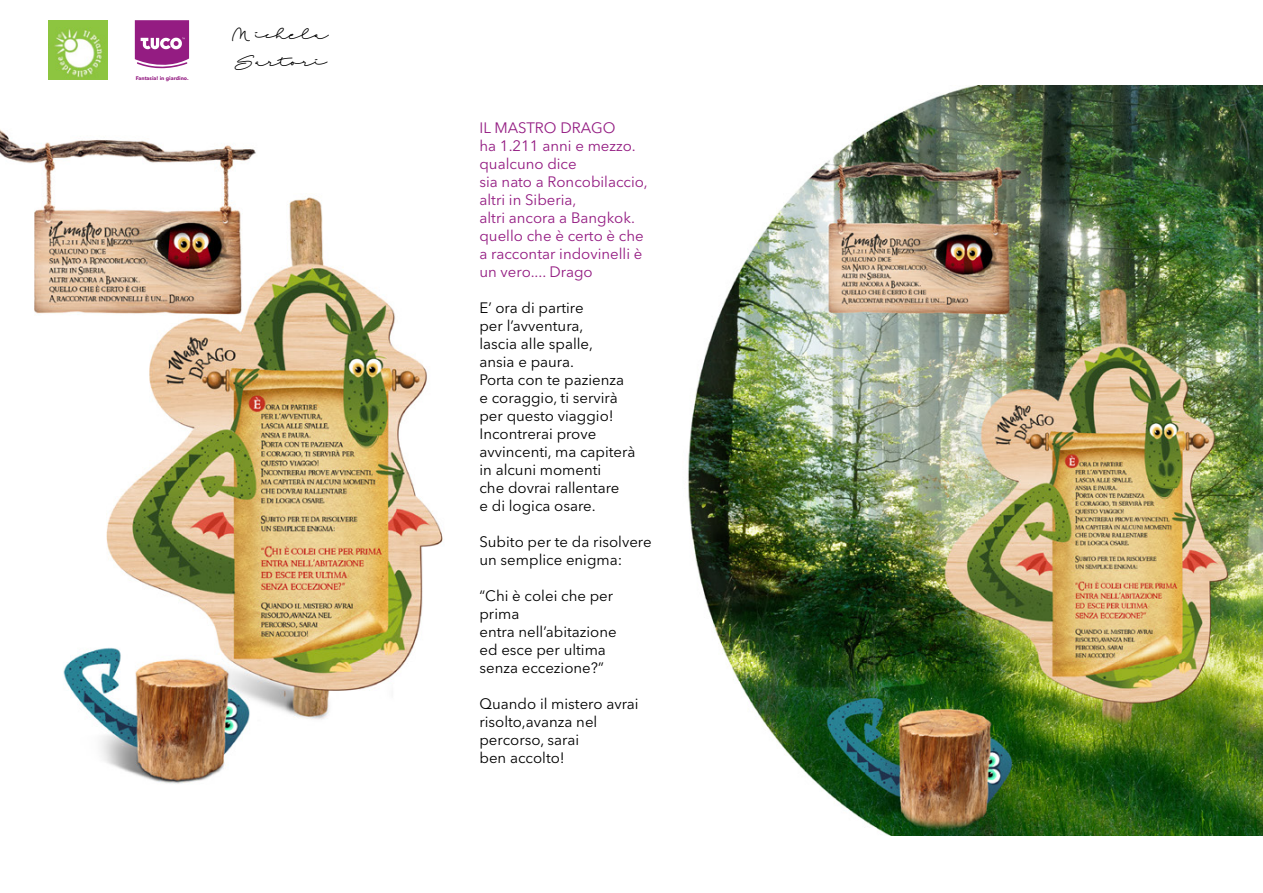
<style>
.page{position:relative;width:1263px;height:893px;background:#fff}
.page>*{position:absolute;margin:0;border:0;box-sizing:border-box;transform-origin:0 0}
.t1{font:22.5px/27px "Beach Script";color:#000}
.t2{font:15px/18px "Avenir Next LT Pro";color:#000}
.t3{font:15px/18px "Avenir Next LT Pro";color:#941c82}
.t4{font:700 5.25px "Avenir Next LT Pro";color:#941c82}
</style>
<div class="page">
<img style="left:0;top:86px;width:1263px;height:749px">
<svg style="left:135px;top:20px;width:54px;height:49px"></svg>
<img style="left:49px;top:20px;width:59px;height:59px">
<p class="t4" style="left:136px;top:75px;width:55px">Fantasia! in giardino.</p>
<h1 class="t1" style="left:232px;top:17px;width:97px">Michela<br>Sartori</h1>
<p class="t3" style="left:479px;top:118px;width:170px">IL MASTRO DRAGO<br>ha 1.211 anni e mezzo. qualcuno dice<br>sia nato a Roncobilaccio, altri in Siberia,<br>altri ancora a Bangkok. quello che è certo è che a raccontar indovinelli è un vero.... Drago</p>
<p class="t2" style="left:479px;top:298px;width:157px">E’ ora di partire<br>per l’avventura,<br>lascia alle spalle,<br>ansia e paura.<br>Porta con te pazienza e coraggio, ti servirà per questo viaggio!<br>Incontrerai prove avvincenti, ma capiterà in alcuni momenti<br>che dovrai rallentare<br>e di logica osare.</p>
<p class="t2" style="left:479px;top:532px;width:174px">Subito per te da risolvere un semplice enigma:</p>
<p class="t2" style="left:479px;top:586px;width:139px">“Chi è colei che per prima<br>entra nell’abitazione ed esce per ultima senza eccezione?”</p>
<p class="t2" style="left:479px;top:694px;width:161px">Quando il mistero avrai risolto,avanza nel percorso, sarai<br>ben accolto!</p>
</div>
